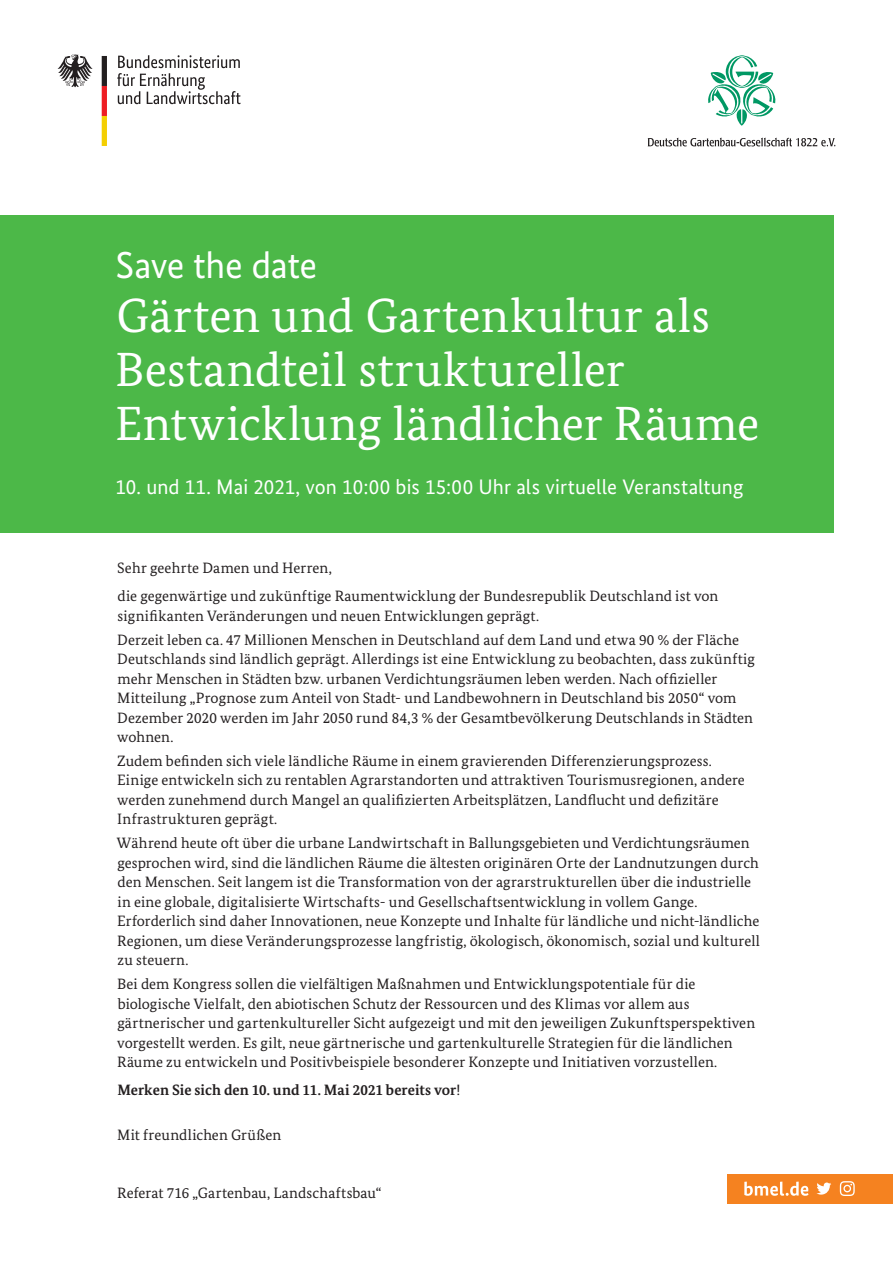
<style>
.page{position:relative;width:893px;height:1263px;background:#fff}
.page>*{position:absolute;margin:0;border:0;box-sizing:border-box;transform-origin:0 0}
.t1{font:48px/54px "Bundes Serif";letter-spacing:.01em;color:#fff}
.t2{font:37.5px "Bundes Sans";letter-spacing:-.01em;color:#fff}
.t3{font:21px "Bundes Sans";letter-spacing:.005em;color:#fff}
.Fließtext{font:15px/19.5px "Bundes Serif";letter-spacing:.005em;color:#231f20}
.Fließtext-2{font:700 15px "Bundes Serif";color:#231f20}
.s1{font-weight:400}
</style>
<div class="page">
<div style="left:727px;top:1174px;width:166px;height:29px;background:#f58220"></div>
<svg style="left:840px;top:1181px;width:15px;height:15px"></svg>
<svg style="left:816px;top:1182px;width:15px;height:12px"></svg>
<svg style="left:744px;top:1181px;width:64px;height:15px"></svg>
<div style="left:0;top:215px;width:833px;height:317px;background:#4cb848"></div>
<svg style="left:117px;top:55px;width:124px;height:49px"></svg>
<svg style="left:58px;top:55px;width:35px;height:32px"></svg>
<svg style="left:102px;top:56px;width:5px;height:90px"></svg>
<svg style="left:708px;top:55px;width:68px;height:71px"></svg>
<svg style="left:648px;top:138px;width:187px;height:8px"></svg>
<p class="t2" style="left:116px;top:242px;width:203px">Save the date</p>
<p class="t1" style="left:115px;top:288px;width:646px">Gärten und Gartenkultur als<br>Bestandteil struktureller<br>Entwicklung ländlicher Räume</p>
<p class="t3" style="left:115px;top:474px;width:630px">10. und 11. Mai 2021, von 10:00 bis 15:00 Uhr als virtuelle Veranstaltung</p>
<p class="Fließtext" style="left:117px;top:558px;width:216px">Sehr geehrte Damen und Herren,</p>
<p class="Fließtext" style="left:117px;top:586px;width:602px">die gegenwärtige und zukünftige Raumentwicklung der Bundesrepublik Deutschland ist von signifikanten Veränderungen und neuen Entwicklungen geprägt.</p>
<p class="Fließtext" style="left:117px;top:630px;width:639px">Derzeit leben ca. 47 Millionen Menschen in Deutschland auf dem Land und etwa 90 % der Fläche Deutschlands sind ländlich geprägt. Allerdings ist eine Entwicklung zu beobachten, dass zukünftig mehr Menschen in Städten bzw. urbanen Verdichtungsräumen leben werden. Nach offizieller Mitteilung „Prognose zum Anteil von Stadt- und Landbewohnern in Deutschland bis 2050“ vom Dezember 2020 werden im Jahr 2050 rund 84,3 % der Gesamtbevölkerung Deutschlands in Städten wohnen.</p>
<p class="Fließtext" style="left:117px;top:751px;width:629px">Zudem befinden sich viele ländliche Räume in einem gravierenden Differenzierungsprozess.<br>Einige entwickeln sich zu rentablen Agrarstandorten und attraktiven Tourismusregionen, andere werden zunehmend durch Mangel an qualifizierten Arbeitsplätzen, Landflucht und defizitäre Infrastrukturen geprägt.</p>
<p class="Fließtext" style="left:117px;top:833px;width:645px">Während heute oft über die urbane Landwirtschaft in Ballungsgebieten und Verdichtungsräumen gesprochen wird, sind die ländlichen Räume die ältesten originären Orte der Landnutzungen durch den Menschen. Seit langem ist die Transformation von der agrarstrukturellen über die industrielle in eine globale, digitalisierte Wirtschafts- und Gesellschaftsentwicklung in vollem Gange.<br>Erforderlich sind daher Innovationen, neue Konzepte und Inhalte für ländliche und nicht-ländliche Regionen, um diese Veränderungsprozesse langfristig, ökologisch, ökonomisch, sozial und kulturell zu steuern.</p>
<p class="Fließtext" style="left:117px;top:974px;width:639px">Bei dem Kongress sollen die vielfältigen Maßnahmen und Entwicklungspotentiale für die biologische Vielfalt, den abiotischen Schutz der Ressourcen und des Klimas vor allem aus gärtnerischer und gartenkultureller Sicht aufgezeigt und mit den jeweiligen Zukunftsperspektiven vorgestellt werden. Es gilt, neue gärtnerische und gartenkulturelle Strategien für die ländlichen Räume zu entwickeln und Positivbeispiele besonderer Konzepte und Initiativen vorzustellen.</p>
<p class="Fließtext-2" style="left:117px;top:1081px;width:345px">Merken Sie sich den 10. und 11. Mai 2021 bereits vor<span class="s1">!</span></p>
<p class="Fließtext" style="left:117px;top:1125px;width:166px">Mit freundlichen Grüßen</p>
<p class="Fließtext" style="left:117px;top:1183px;width:266px">Referat 716 „Gartenbau, Landschaftsbau“</p>
</div>
